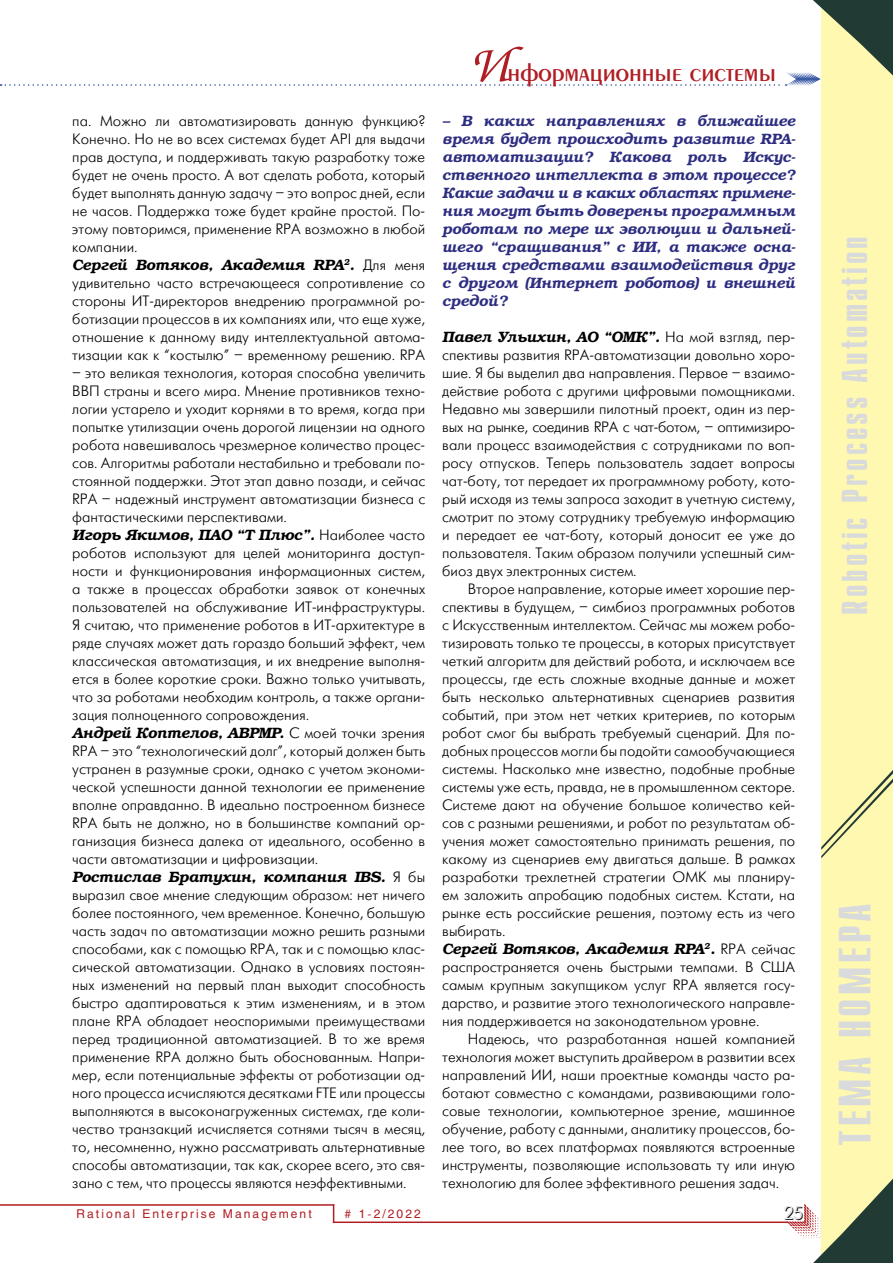
<style>
.page{position:relative;width:893px;height:1263px;background:#fff}
.page>*{position:absolute;margin:0;border:0;box-sizing:border-box;transform-origin:0 0}
.t1{font:700 45px "Compact C";letter-spacing:.08em;color:#d9dadb}
.t2{font:700 36px "Compact C";letter-spacing:.08em;color:#d9dadb}
.t3{font:27px "Penta Demi";color:#b01e23}
.t4{font:18px "Futuris Shadow C";color:#000}
.t5{font:15px/18px "Futuris Light C";color:#000;text-align:justify}
.t6{font:italic 600 15px/18px "Bookman C";color:#2d2d81;text-align:justify}
.t7{font:italic 600 15px "Bookman C";letter-spacing:-.01em;color:#000}
.t8{font:12px "Helios";letter-spacing:.17em;color:#b01e23}
.s1{font-family:"Futuris Light C";font-weight:400;font-style:normal}
.s2{font-family:"Zapf Chancery C";font-size:54px}
</style>
<div class="page">
<hr style="left:0;top:1204px;width:334px;height:2px;background:#b01e23">
<svg style="left:333px;top:1206px;width:1px;height:15px"></svg>
<hr style="left:333px;top:1221px;width:455px;height:2px;background:#b01e23">
<div style="left:821px;top:0;width:72px;height:1263px;background:#fff8b0"></div>
<svg style="left:821px;top:770px;width:72px;height:88px"></svg>
<svg style="left:0;top:0;width:893px;height:86px"></svg>
<svg style="left:787px;top:1178px;width:106px;height:85px"></svg>
<p class="t5" style="left:72px;top:112px;width:354px">па. Можно ли автоматизировать данную функцию?<br>Конечно. Но не во всех системах будет API для выдачи прав доступа, и поддерживать такую разработку тоже будет не очень просто. А вот сделать робота, который будет выполнять данную задачу – это вопрос дней, если не часов. Поддержка тоже будет крайне простой. По&shy;этому повторимся, применение RPA возможно в любой компании.</p>
<p class="t7" style="left:72px;top:256px;width:354px">Сергей Вотяков, Академия RPA<sup>2</sup>. <span class="s1">Для меня</span></p>
<p class="t5" style="left:72px;top:274px;width:354px">удивительно часто встречающееся сопротивление со стороны ИТ-директоров внедрению программной ро&shy;ботизации процессов в их компаниях или, что еще хуже, отношение к данному виду интеллектуальной автома&shy;тизации как к “костылю” – временному решению. RPA</p>
<p class="t5" style="left:72px;top:364px;width:354px">– это великая технология, которая способна увеличить ВВП страны и всего мира. Мнение противников техно&shy;логии устарело и уходит корнями в то время, когда при попытке утилизации очень дорогой лицензии на одного робота навешивалось чрезмерное количество процес&shy;сов. Алгоритмы работали нестабильно и требовали по&shy;стоянной поддержки. Этот этап давно позади, и сейчас RPA – надежный инструмент автоматизации бизнеса с фантастическими перспективами.</p>
<p class="t7" style="left:72px;top:526px;width:354px">Игорь Якимов, ПАО “Т Плюс”. <span class="s1">Наиболее часто</span></p>
<p class="t5" style="left:72px;top:544px;width:354px">роботов используют для целей мониторинга доступ&shy;ности и функционирования информационных систем, а также в процессах обработки заявок от конечных пользователей на обслуживание ИТ-инфраструктуры.<br>Я считаю, что применение роботов в ИТ-архитектуре в ряде случаях может дать гораздо больший эффект, чем классическая автоматизация, и их внедрение выполня&shy;ется в более короткие сроки. Важно только учитывать, что за роботами необходим контроль, а также органи&shy;зация полноценного сопровождения.</p>
<p class="t7" style="left:72px;top:724px;width:354px">Андрей Коптелов, ABPMP. <span class="s1">С моей точки зрения</span></p>
<p class="t5" style="left:72px;top:742px;width:354px">RPA – это “технологический долг”, который должен быть устранен в разумные сроки, однако с учетом экономи&shy;ческой успешности данной технологии ее применение вполне оправданно. В идеально построенном бизнесе RPA быть не должно, но в большинстве компаний ор&shy;ганизация бизнеса далека от идеального, особенно в части автоматизации и цифровизации.</p>
<p class="t7" style="left:72px;top:868px;width:354px">Ростислав Братухин, компания IBS. <span class="s1">Я бы</span></p>
<p class="t5" style="left:72px;top:886px;width:354px">выразил свое мнение следующим образом: нет ничего более постоянного, чем временное. Конечно, большую часть задач по автоматизации можно решить разными способами, как с помощью RPA, так и с помощью клас&shy;сической автоматизации. Однако в условиях постоян&shy;ных изменений на первый план выходит способность быстро адаптироваться к этим изменениям, и в этом плане RPA обладает неоспоримыми преимуществами перед традиционной автоматизацией. В то же время применение RPA должно быть обоснованным. Напри&shy;мер, если потенциальные эффекты от роботизации од&shy;ного процесса исчисляются десятками FTE или процессы выполняются в высоконагруженных системах, где коли&shy;чество транзакций исчисляется сотнями тысяч в месяц, то, несомненно, нужно рассматривать альтернативные способы автоматизации, так как, скорее всего, это свя&shy;зано с тем, что процессы являются неэффективными.</p>
<p class="t8" style="left:77px;top:1207px;width:237px">Rational Enterprise Management</p>
<p class="t8" style="left:345px;top:1207px;width:78px"># 1-2/2022</p>
<h3 class="t3" style="left:469px;top:59px;width:309px"><span class="s2">И</span>нформационные системы</h3>
<p class="t6" style="left:442px;top:112px;width:355px">– В каких направлениях в ближайшее время будет происходить развитие RPA&shy;автоматизации? Какова роль Искус&shy;ственного интеллекта в этом процессе?<br>Какие задачи и в каких областях примене&shy;ния могут быть доверены программным роботам по мере их эволюции и дальней&shy;шего “сращивания” c ИИ, а также осна&shy;щения средствами взаимодействия друг с другом (Интернет роботов) и внешней средой?</p>
<p class="t7" style="left:442px;top:328px;width:354px">Павел Ульихин, АО “ОМК”. <span class="s1">На мой взгляд, пер-</span></p>
<p class="t5" style="left:442px;top:346px;width:354px">спективы развития RPA-автоматизации довольно хоро&shy;шие. Я бы выделил два направления. Первое – взаимо&shy;действие робота с другими цифровыми помощниками.<br>Недавно мы завершили пилотный проект, один из пер&shy;вых на рынке, соединив RPA с чат-ботом, – оптимизиро&shy;вали процесс взаимодействия с сотрудниками по воп&shy;росу отпусков. Теперь пользователь задает вопросы чат-боту, тот передает их программному роботу, кото&shy;рый исходя из темы запроса заходит в учетную систему, смотрит по этому сотруднику требуемую информацию и передает ее чат-боту, который доносит ее уже до пользователя. Таким образом получили успешный сим&shy;биоз двух электронных систем.</p>
<p class="t5" style="left:442px;top:580px;width:354px;text-indent:26px">Второе направление, которые имеет хорошие пер&shy;спективы в будущем, – симбиоз программных роботов с Искусственным интеллектом. Сейчас мы можем робо&shy;тизировать только те процессы, в которых присутствует четкий алгоритм для действий робота, и исключаем все процессы, где есть сложные входные данные и может быть несколько альтернативных сценариев развития событий, при этом нет четких критериев, по которым робот смог бы выбрать требуемый сценарий. Для по&shy;добных процессов могли бы подойти самообучающиеся системы. Насколько мне известно, подобные пробные системы уже есть, правда, не в промышленном секторе.<br>Системе дают на обучение большое количество кей&shy;сов с разными решениями, и робот по результатам об&shy;учения может самостоятельно принимать решения, по какому из сценариев ему двигаться дальше. В рамках разработки трехлетней стратегии ОМК мы планиру&shy;ем заложить апробацию подобных систем. Кстати, на рынке есть российские решения, поэтому есть из чего выбирать.</p>
<p class="t7" style="left:442px;top:940px;width:354px">Сергей Вотяков, Академия RPA<sup>2</sup>. <span class="s1">RPA сейчас</span></p>
<p class="t5" style="left:442px;top:958px;width:354px">распространяется очень быстрыми темпами. В США самым крупным закупщиком услуг RPA является госу&shy;дарство, и развитие этого технологического направле&shy;ния поддерживается на законодательном уровне.</p>
<p class="t5" style="left:442px;top:1030px;width:354px;text-indent:26px">Надеюсь, что разработанная нашей компанией технология может выступить драйвером в развитии всех направлений ИИ, наши проектные команды часто ра&shy;ботают совместно с командами, развивающими голо&shy;совые технологии, компьютерное зрение, машинное обучение, работу с данными, аналитику процессов, бо&shy;лее того, во всех платформах появляются встроенные инструменты, позволяющие использовать ту или иную технологию для более эффективного решения задач.</p>
<p class="t4" style="left:784px;top:1204px;width:21px">25</p>
<h2 class="t2" style="left:837px;top:615px;width:380px;rotate:-90deg">Robotic Process Automation</h2>
<h1 class="t1" style="left:833px;top:1145px;width:244px;rotate:-90deg">ТЕМА НОМЕРА</h1>
</div>
